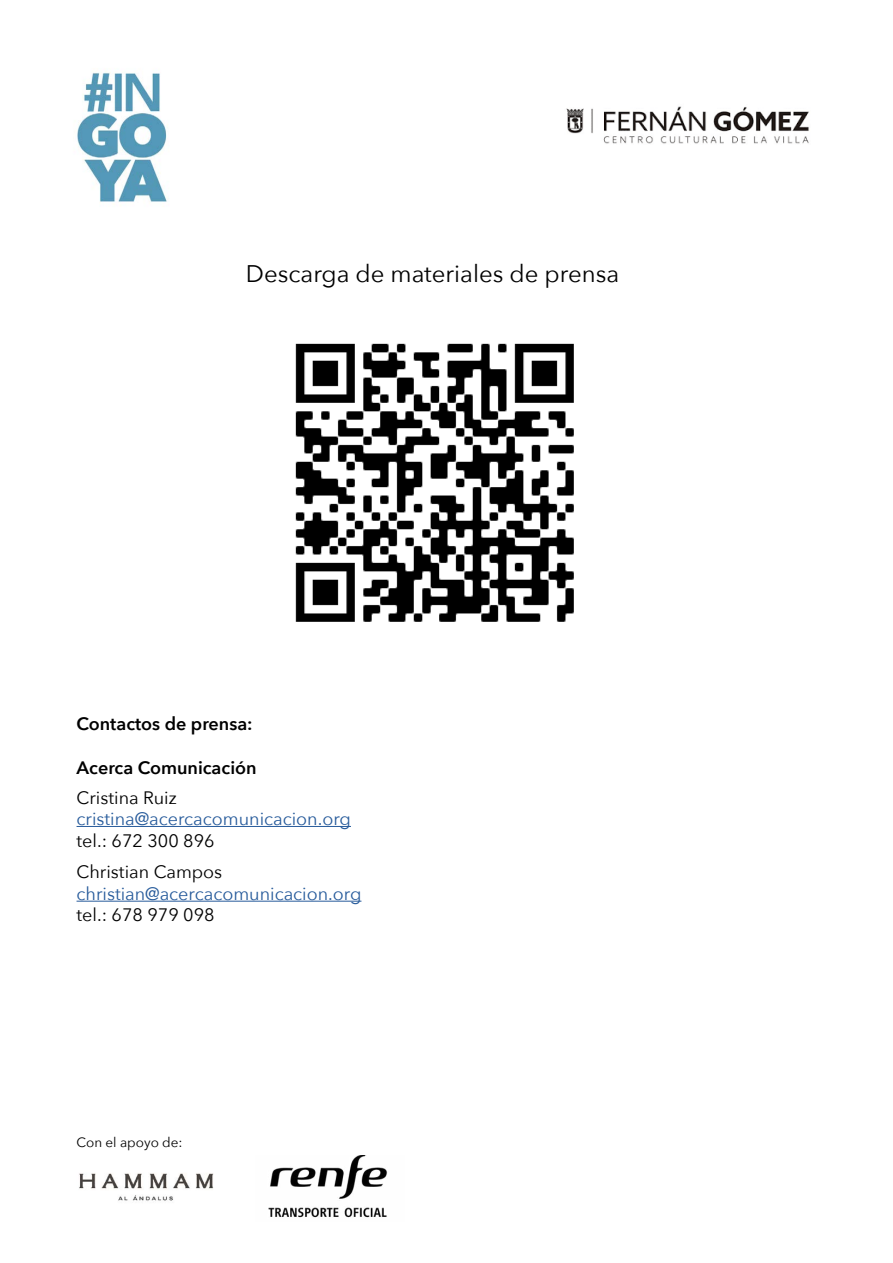
<style>
.page{position:relative;width:893px;height:1263px;background:#fff}
.page>*{position:absolute;margin:0;border:0;box-sizing:border-box;transform-origin:0 0}
.t1{font:24px "Avenir Next";color:#000}
.t2{font:18px "Avenir Next";color:#275b9b}
.t3{font:18px/31.5px "Avenir Next";color:#000}
.t4{font:600 18px "Avenir Next";color:#000}
.t5{font:13.5px "Avenir Next";color:#000}
</style>
<div class="page">
<img style="left:77px;top:71px;width:90px;height:131px">
<img style="left:79px;top:1173px;width:135px;height:28px">
<img style="left:566px;top:106px;width:243px;height:38px">
<img style="left:268px;top:1155px;width:120px;height:63px">
<hr style="left:77px;top:826px;width:274px;height:1px;background:#275b9b">
<hr style="left:77px;top:901px;width:284px;height:1px;background:#275b9b">
<img style="left:295px;top:343px;width:279px;height:279px">
<h1 class="t1" style="left:246px;top:254px;width:375px">Descarga de materiales de prensa</h1>
<p class="t4" style="left:77px;top:708px;width:178px">Contactos de prensa:</p>
<p class="t4" style="left:77px;top:752px;width:182px">Acerca Comunicación</p>
<p class="t3" style="left:77px;top:781px;width:102px">Cristina Ruiz</p>
<p class="t2" style="left:77px;top:804px;width:276px">cristina@acercacomunicacion.org</p>
<p class="t3" style="left:77px;top:824px;width:147px">tel.: 672 300 896<br>Christian Campos</p>
<p class="t2" style="left:77px;top:878px;width:286px">christian@acercacomunicacion.org</p>
<p class="t3" style="left:77px;top:899px;width:140px">tel.: 678 979 098</p>
<p class="t5" style="left:77px;top:1131px;width:108px">Con el apoyo de:</p>
</div>
